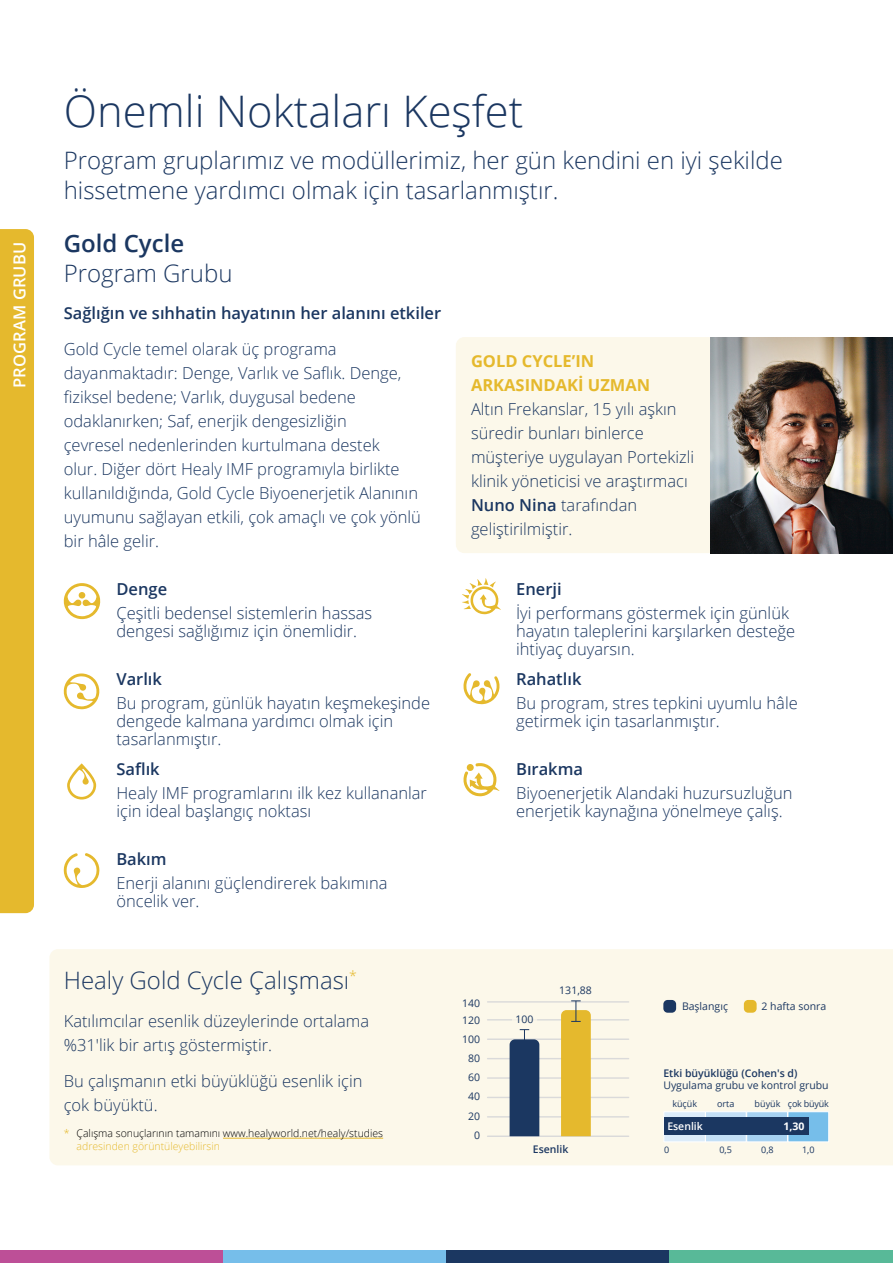
<style>
.page{position:relative;width:893px;height:1263px;background:#fff}
.page>*{position:absolute;margin:0;border:0;box-sizing:border-box;transform-origin:0 0}
.Body-Headline{font:300 43.5px "Open Sans";color:#1b3761}
.Body-IntroText{font:300 24px/30px "Open Sans";color:#1b3761}
.Body-Copy{font:300 16.5px/24px "Open Sans";color:#1b3761}
.program-claim{font:300 16.5px/18px "Open Sans";color:#1b3761}
.Body-Copy-2{font:600 16.5px "Open Sans";color:#1b3761}
.program-name{font:600 16.5px "Open Sans";color:#1b3761}
.Body-Copy-SmallHeade{font:700 16.5px/24px "Open Sans";color:#e5b92d}
.Body-Section-Rider{font:600 16.5px "Open Sans";letter-spacing:.01em;color:#fff}
.Body-Footnotes{font:300 10.5px/13.5px "Open Sans";color:#000}
.Body-Text-Small{font:10.5px "Open Sans";color:#1b3761}
.Body-Text-Small-2{font:600 10.5px "Open Sans";color:#1b3761}
.Body-Text-Small-3{font:600 10.5px "Open Sans";color:#fff}
.Body-Text-VerySmall{font:600 10.5px "Open Sans";color:#1b3761}
.Body-Text-Small-4{font:700 10.5px "Open Sans";color:#fff}
.Body-Text-VerySmall-2{font:9px "Open Sans";color:#1b3761}
.Body-Text-VerySmall-3{font:9px "Open Sans";letter-spacing:-.025em;color:#1b3761}
.s1{font-weight:600}
.s2{color:#e5b92d}
</style>
<div class="page">
<div style="left:49px;top:949px;width:844px;height:216px;background:#fcf8ea"></div>
<svg style="left:67px;top:763px;width:29px;height:36px"></svg>
<svg style="left:64px;top:853px;width:36px;height:35px"></svg>
<svg style="left:63px;top:583px;width:37px;height:36px"></svg>
<svg style="left:63px;top:673px;width:37px;height:36px"></svg>
<svg style="left:462px;top:578px;width:39px;height:36px"></svg>
<svg style="left:463px;top:673px;width:37px;height:31px"></svg>
<svg style="left:463px;top:763px;width:37px;height:33px"></svg>
<hr style="left:223px;top:1138px;width:160px;height:1px;background:#e5b92d">
<div style="left:744px;top:1000px;width:13px;height:13px;background:#e5b92d;border-radius:4px"></div>
<div style="left:663px;top:1000px;width:13px;height:13px;background:#1b3761;border-radius:4px"></div>
<div style="left:664px;top:1112px;width:41px;height:30px;background:#dcecfa"></div>
<div style="left:663px;top:1111px;width:43px;height:31px;border:1px solid #fff"></div>
<div style="left:705px;top:1112px;width:41px;height:30px;background:#c3dff6"></div>
<div style="left:705px;top:1111px;width:42px;height:31px;border:1px solid #fff"></div>
<div style="left:747px;top:1112px;width:40px;height:30px;background:#a6d1f1"></div>
<div style="left:746px;top:1111px;width:42px;height:31px;border:1px solid #fff"></div>
<div style="left:788px;top:1112px;width:41px;height:30px;background:#76beea"></div>
<div style="left:787px;top:1111px;width:42px;height:31px;border:1px solid #fff"></div>
<div style="left:664px;top:1117px;width:144px;height:17px;background:#1b3761"></div>
<hr style="left:488px;top:1135px;width:141px;height:2px;background:#dadada">
<hr style="left:488px;top:1077px;width:141px;height:2px;background:#dadada">
<hr style="left:488px;top:1097px;width:141px;height:1px;background:#dadada">
<hr style="left:488px;top:1116px;width:141px;height:1px;background:#dadada">
<hr style="left:488px;top:1058px;width:141px;height:1px;background:#dadada">
<hr style="left:488px;top:1038px;width:141px;height:2px;background:#dadada">
<hr style="left:488px;top:1019px;width:141px;height:1px;background:#dadada">
<hr style="left:488px;top:1001px;width:141px;height:1px;background:#dadada">
<svg style="left:510px;top:1029px;width:29px;height:107px;background:#2f486d"></svg>
<svg style="left:561px;top:1000px;width:30px;height:136px;background:#e4bc3c"></svg>
<div style="left:512px;top:1010px;width:25px;height:18px;background:#fcf8ea;border-radius:5px"></div>
<div style="left:556px;top:980px;width:39px;height:18px;background:#fcf8ea;border-radius:5px"></div>
<div style="left:0;top:229px;width:34px;height:684px;background:#e5b92d"></div>
<div style="left:456px;top:337px;width:254px;height:216px;background:#fcf8ea"></div>
<img style="left:710px;top:337px;width:183px;height:216px">
<div style="left:0;top:1250px;width:223px;height:13px;background:#bd4f97"></div>
<div style="left:223px;top:1250px;width:224px;height:13px;background:#76beea"></div>
<div style="left:446px;top:1250px;width:224px;height:13px;background:#1b3761"></div>
<div style="left:670px;top:1250px;width:223px;height:13px;background:#58b998"></div>
<p class="Body-Headline" style="left:64px;top:81px;width:461px">Önemli Noktaları Keşfet</p>
<p class="Body-IntroText" style="left:64px;top:145px;width:721px">Program gruplarımız ve modüllerimiz, her gün kendini en iyi şekilde hissetmene yardımcı olmak için tasarlanmıştır.</p>
<p class="Body-Section-Rider" style="left:8px;top:388px;width:148px;rotate:-90deg">PROGRAM GRUBU</p>
<p class="Body-IntroText" style="left:64px;top:228px;width:170px"><span class="s1">Gold Cycle<br></span>Program Grubu</p>
<p class="Body-Copy-2" style="left:64px;top:302px;width:379px">Sağlığın ve sıhhatin hayatının her alanını etkiler</p>
<p class="Body-Copy" style="left:64px;top:337px;width:359px">Gold Cycle temel olarak üç programa dayanmaktadır: Denge, Varlık ve Saflık. Denge, fiziksel bedene; Varlık, duygusal bedene odaklanırken; Saf, enerjik dengesizliğin<br>çevresel nedenlerinden kurtulmana destek<br>olur. Diğer dört Healy IMF programıyla birlikte kullanıldığında, Gold Cycle Biyoenerjetik Alanının uyumunu sağlayan etkili, çok amaçlı ve çok yönlü bir hâle gelir.</p>
<p class="program-name" style="left:116px;top:578px;width:52px">Denge</p>
<p class="program-claim" style="left:116px;top:604px;width:257px">Çeşitli bedensel sistemlerin hassas dengesi sağlığımız için önemlidir.</p>
<p class="program-name" style="left:116px;top:668px;width:47px">Varlık</p>
<p class="program-claim" style="left:116px;top:694px;width:315px">Bu program, günlük hayatın keşmekeşinde dengede kalmana yardımcı olmak için tasarlanmıştır.</p>
<p class="program-name" style="left:116px;top:758px;width:45px">Saflık</p>
<p class="program-claim" style="left:116px;top:784px;width:312px">Healy IMF programlarını ilk kez kullananlar için ideal başlangıç noktası</p>
<p class="program-name" style="left:116px;top:848px;width:52px">Bakım</p>
<p class="program-claim" style="left:116px;top:874px;width:273px">Enerji alanını güçlendirerek bakımına öncelik ver.</p>
<p class="Body-Copy-SmallHeade" style="left:471px;top:349px;width:181px">GOLD CYCLE’IN<br>ARKASINDAKI UZMAN</p>
<p class="Body-Copy" style="left:471px;top:397px;width:225px">Altın Frekanslar, 15 yılı aşkın süredir bunları binlerce müşteriye uygulayan Portekizli klinik yöneticisi ve araştırmacı<br><span class="s1">Nuno Nina</span> tarafından geliştirilmiştir.</p>
<p class="program-name" style="left:516px;top:578px;width:47px">Enerji</p>
<p class="program-claim" style="left:516px;top:604px;width:281px">İyi performans göstermek için günlük hayatın taleplerini karşılarken desteğe ihtiyaç duyarsın.</p>
<p class="program-name" style="left:516px;top:668px;width:67px">Rahatlık</p>
<p class="program-claim" style="left:516px;top:694px;width:283px">Bu program, stres tepkini uyumlu hâle getirmek için tasarlanmıştır.</p>
<p class="program-name" style="left:516px;top:758px;width:68px">Bırakma</p>
<p class="program-claim" style="left:516px;top:784px;width:278px">Biyoenerjetik Alandaki huzursuzluğun enerjetik kaynağına yönelmeye çalış.</p>
<p class="Body-IntroText" style="left:64px;top:964px;width:295px">Healy Gold Cycle Çalışması<sup>*</sup></p>
<p class="Body-Copy" style="left:64px;top:1009px;width:307px">Katılımcılar esenlik düzeylerinde ortalama %31'lik bir artış göstermiştir.</p>
<p class="Body-Copy" style="left:64px;top:1069px;width:300px">Bu çalışmanın etki büyüklüğü esenlik için çok büyüktü.</p>
<p class="Body-Footnotes" style="left:77px;top:1126px;width:308px;text-indent:-13px"><span class="s2">*</span> Çalışma sonuçlarının tamamını www.healyworld.net/healy/studies <span class="s2">adresinden görüntüleyebilirsin</span></p>
<p class="Body-Text-Small" style="left:462px;top:995px;width:20px">140</p>
<p class="Body-Text-Small" style="left:462px;top:1013px;width:20px">120</p>
<p class="Body-Text-Small" style="left:462px;top:1032px;width:20px">100</p>
<p class="Body-Text-Small" style="left:468px;top:1051px;width:14px">80</p>
<p class="Body-Text-Small" style="left:468px;top:1069px;width:14px">60</p>
<p class="Body-Text-Small" style="left:468px;top:1089px;width:14px">40</p>
<p class="Body-Text-Small" style="left:468px;top:1109px;width:14px">20</p>
<p class="Body-Text-Small" style="left:474px;top:1128px;width:8px">0</p>
<p class="Body-Text-Small" style="left:515px;top:1012px;width:20px">100</p>
<p class="Body-Text-Small" style="left:559px;top:983px;width:34px">131,88</p>
<p class="Body-Text-VerySmall" style="left:533px;top:1142px;width:37px">Esenlik</p>
<p class="Body-Text-Small" style="left:682px;top:999px;width:48px">Başlangıç</p>
<p class="Body-Text-Small" style="left:761px;top:999px;width:66px">2 hafta sonra</p>
<p class="Body-Text-Small-2" style="left:663px;top:1066px;width:136px">Etki büyüklüğü (Cohen's d)</p>
<p class="Body-Text-Small" style="left:663px;top:1078px;width:167px">Uygulama grubu ve kontrol grubu</p>
<p class="Body-Text-Small-3" style="left:667px;top:1119px;width:37px">Esenlik</p>
<p class="Body-Text-VerySmall-2" style="left:672px;top:1098px;width:26px">küçük</p>
<p class="Body-Text-VerySmall-2" style="left:717px;top:1098px;width:19px">orta</p>
<p class="Body-Text-VerySmall-2" style="left:755px;top:1098px;width:27px">büyük</p>
<p class="Body-Text-VerySmall-3" style="left:788px;top:1098px;width:42px">çok büyük</p>
<p class="Body-Text-Small-4" style="left:783px;top:1118px;width:23px">1,30</p>
<p class="Body-Text-VerySmall-2" style="left:664px;top:1143px;width:7px">0</p>
<p class="Body-Text-VerySmall-2" style="left:719px;top:1143px;width:14px">0,5</p>
<p class="Body-Text-VerySmall-2" style="left:761px;top:1143px;width:14px">0,8</p>
<p class="Body-Text-VerySmall-2" style="left:802px;top:1143px;width:14px">1,0</p>
</div>
